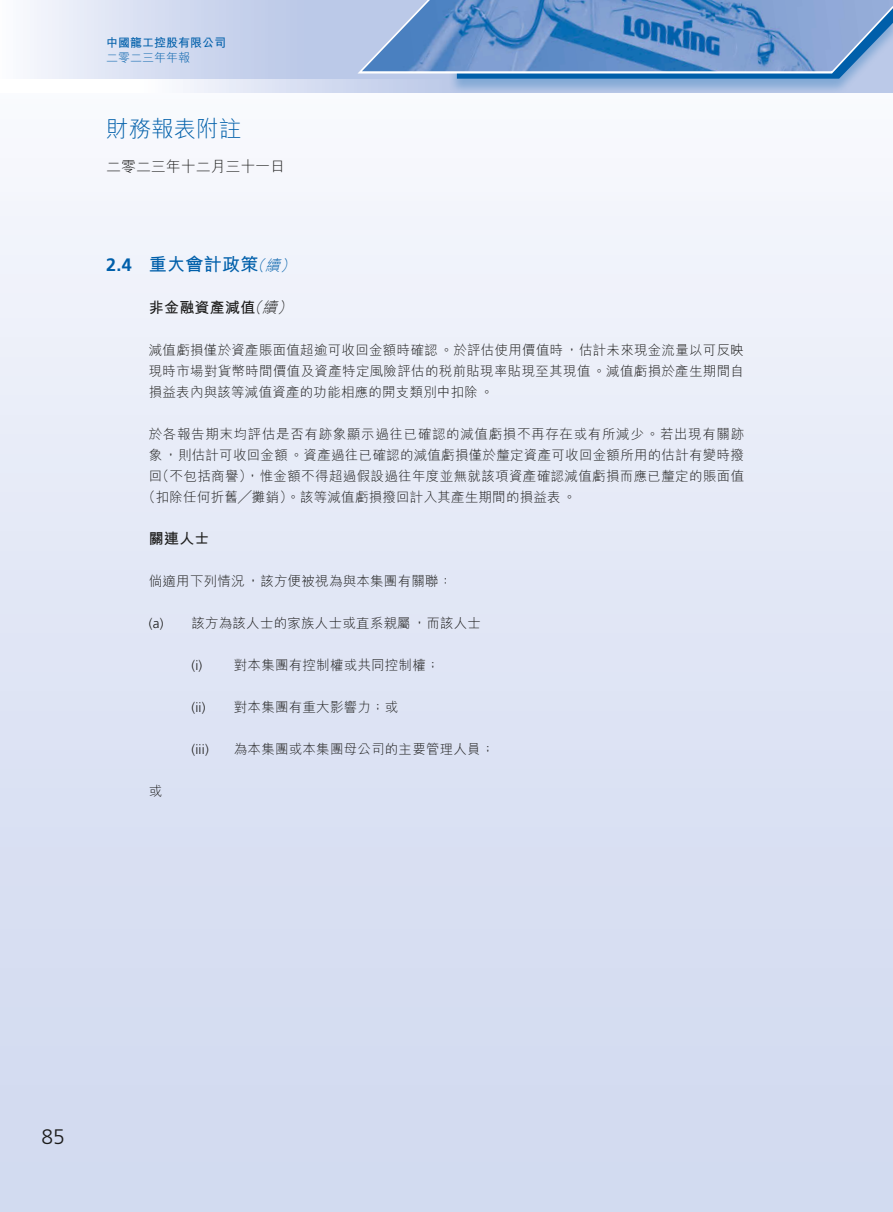
<style>
.page{position:relative;width:893px;height:1212px;background:#fff}
.page>*{position:absolute;margin:0;border:0;box-sizing:border-box;transform-origin:0 0}
.t1{font:300 22.5px "M Hei HK";color:#005faa}
.t2{font:300 21px "Frutiger LT Std";color:#1c1c1b}
.t3{font:700 18px "M Hei HK";letter-spacing:.015em;color:#005faa}
.t4{font:700 18px "Frutiger LT Std";color:#005faa}
.t5{font:300 15px "M Hei HK";letter-spacing:-.005em;color:#1c1c1b}
.t6{font:700 15px "M Hei HK";letter-spacing:.015em;color:#1c1c1b}
.t7{font:italic 300 15px "M Hei HK";color:#005faa}
.t8{font:italic 300 15px "M Hei HK";color:#1c1c1b}
.t9{font:300 13.5px/21px "M Hei HK";letter-spacing:.02em;color:#1c1c1b;text-align:justify}
.t10{font:300 13.5px "M Hei HK";letter-spacing:.05em;color:#1c1c1b}
.t11{font:300 13.5px "Frutiger LT Std";color:#1c1c1b}
.t12{font:700 12px "M Hei HK";color:#005faa}
.t13{font:300 12px "M Hei HK";color:#005faa}
.s1{font-weight:300;font-style:italic}
</style>
<div class="page">
<div style="left:0;top:0;width:893px;height:1212px;background:linear-gradient(to bottom,#f9fafe,#ced7ee)"></div>
<svg style="left:0;top:79px;width:448px;height:14px"></svg>
<svg style="left:0;top:0;width:355px;height:79px"></svg>
<div style="left:448px;top:0;width:445px;height:93px;background:#005faa;opacity:.3"></div>
<svg style="left:355px;top:0;width:538px;height:79px;background:#6d98cc"></svg>
<p class="t12" style="left:106px;top:34px;width:121px">中國龍工控股有限公司</p>
<p class="t13" style="left:106px;top:49px;width:85px">二零二三年年報</p>
<h1 class="t1" style="left:106px;top:113px;width:136px">財務報表附註</h1>
<p class="t5" style="left:106px;top:156px;width:180px">二零二三年十二月三十一日</p>
<h3 class="t4" style="left:106px;top:254px;width:27px">2.4</h3>
<h3 class="t3" style="left:149px;top:252px;width:111px">重大會計政策</h3>
<p class="t7" style="left:265px;top:255px;width:21px">續</p>
<p class="t7" style="left:250px;top:255px;width:21px">（</p>
<p class="t7" style="left:280px;top:255px;width:21px">(</p>
<p class="t6" style="left:149px;top:297px;width:134px">非金融資產減值<span class="s1">續</span></p>
<p class="t8" style="left:247px;top:297px;width:21px">（</p>
<p class="t9" style="left:149px;top:339px;width:597px">減值虧損僅於資產賬面值超逾可收回金額時確認。於評估使用價值時，估計未來現金流量以可反映現時市場對貨幣時間價值及資產特定風險評估的稅前貼現率貼現至其現值。減值虧損於產生期間自損益表內與該等減值資產的功能相應的開支類別中扣除。</p>
<p class="t10" style="left:149px;top:425px;width:597px">於各報告期末均評估是否有跡象顯示過往已確認的減值虧損不再存在或有所減少。若出現有關跡</p>
<p class="t9" style="left:149px;top:444px;width:597px">象，則估計可收回金額。資產過往已確認的減值虧損僅於釐定資產可收回金額所用的估計有變時撥</p>
<p class="t9" style="left:149px;top:465px;width:597px">（回不包括商譽，）惟金額不得超過假設過往年度並無就該項資產確認減值虧損而應已釐定的賬面值</p>
<p class="t9" style="left:142px;top:486px;width:436px">（扣除任何折舊╱攤銷）。該等減值虧損撥回計入其產生期間的損益表。</p>
<p class="t6" style="left:149px;top:528px;width:62px">關連人士</p>
<p class="t9" style="left:149px;top:570px;width:305px">倘適用下列情況，該方便被視為與本集團有關聯：</p>
<p class="t9" style="left:191px;top:612px;width:291px">該方為該人士的家族人士或直系親屬，而該人士</p>
<p class="t8" style="left:277px;top:297px;width:21px">(</p>
<p class="t11" style="left:149px;top:616px;width:16px">a( )</p>
<p class="t9" style="left:149px;top:780px;width:15px">或</p>
<p class="t11" style="left:191px;top:658px;width:12px">) i(</p>
<p class="t9" style="left:234px;top:654px;width:207px">對本集團有控制權或共同控制權;</p>
<p class="t11" style="left:191px;top:700px;width:16px">i i( )</p>
<p class="t9" style="left:234px;top:696px;width:166px">對本集團有重大影響力；或</p>
<p class="t11" style="left:191px;top:742px;width:19px">(iii)</p>
<p class="t9" style="left:234px;top:738px;width:262px">為本集團或本集團母公司的主要管理人員;</p>
<h2 class="t2" style="left:41px;top:1125px;width:25px">85</h2>
</div>
